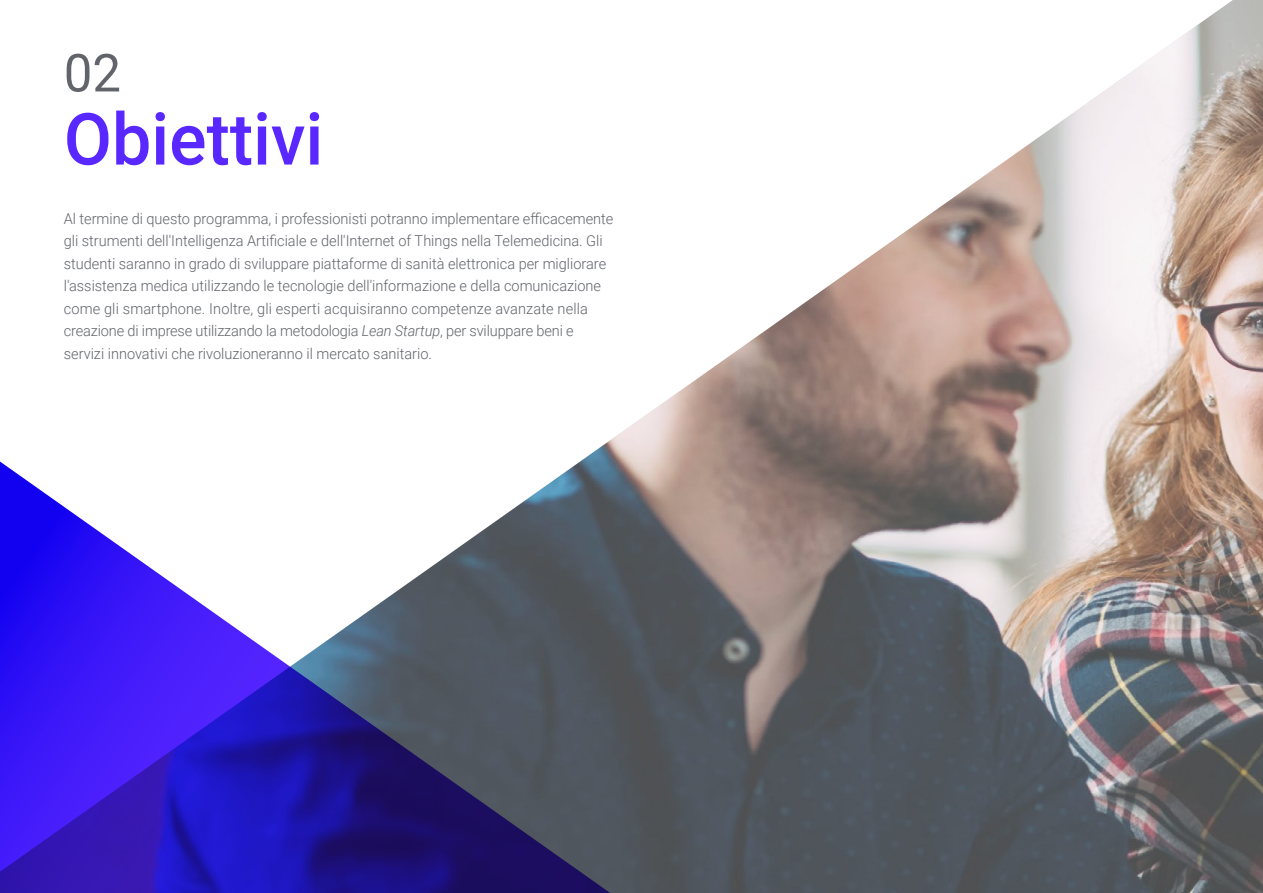
<style>
.page{position:relative;width:1263px;height:893px;background:#fff}
.page>*{position:absolute;margin:0;border:0;box-sizing:border-box;transform-origin:0 0}
.t1{font:500 72px "Roboto";color:#5927ff}
.t2{font:52.5px "Roboto";color:#61646a}
.t3{font:300 15px/22.5px "Roboto";color:#61646a}
.s1{font-style:italic}
</style>
<div class="page">
<img style="left:602px;top:0;width:661px;height:893px">
<svg style="left:0;top:446px;width:640px;height:447px"></svg>
<h2 class="t2" style="left:64px;top:36px;width:59px">02</h2>
<h1 class="t1" style="left:64px;top:89px;width:261px">Obiettivi</h1>
<p class="t3" style="left:64px;top:207px;width:551px">Al termine di questo programma, i professionisti potranno implementare efficacemente gli strumenti dell'Intelligenza Artificiale e dell'Internet of Things nella Telemedicina. Gli studenti saranno in grado di sviluppare piattaforme di sanità elettronica per migliorare l'assistenza medica utilizzando le tecnologie dell'informazione e della comunicazione come gli smartphone. Inoltre, gli esperti acquisiranno competenze avanzate nella creazione di imprese utilizzando la metodologia <span class="s1">Lean Startup</span>, per sviluppare beni e servizi innovativi che rivoluzioneranno il mercato sanitario.</p>
</div>
